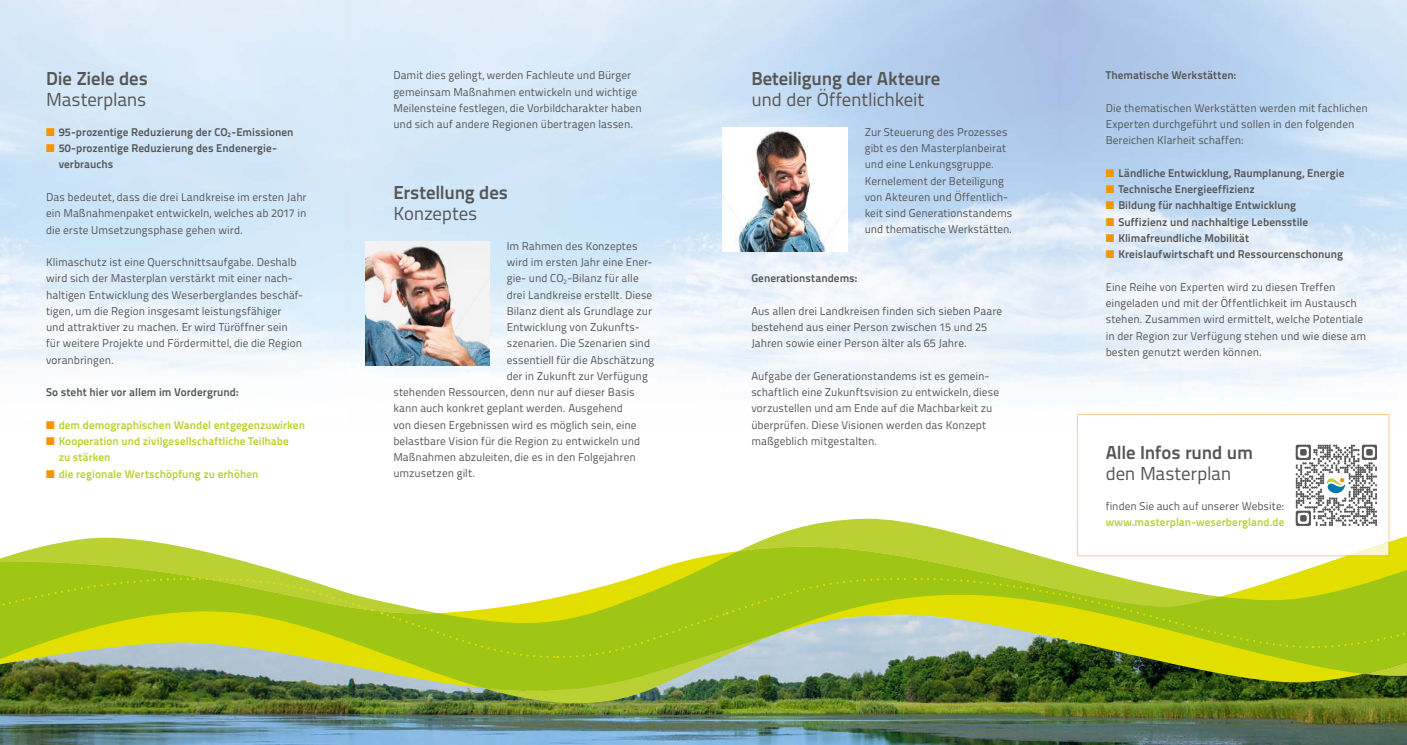
<style>
.page{position:relative;width:1407px;height:745px;background:#fff}
.page>*{position:absolute;margin:0;border:0;box-sizing:border-box;transform-origin:0 0}
.t1{font:700 18.75px "Titillium Text 22 L";letter-spacing:-.01em;color:#565656}
.t2{font:18.75px "Titillium Text 22 L";letter-spacing:-.01em;color:#565656}
.t3{font:11.25px/16.2px "Titillium Text 22 L";letter-spacing:.005em;color:#565656}
.t4{font:700 11.25px/16.2px "Titillium Text 22 L";letter-spacing:.005em;color:#565656}
.t5{font:700 11.25px/16.2px "Titillium Text 22 L";letter-spacing:.005em;color:#bbd032}
.s1{color:#f49500}
</style>
<div class="page">
<img style="left:0;top:719px;width:1407px;height:25px">
<img style="left:1389px;top:436px;width:1px;height:68px">
<img style="left:0;top:0;width:1059px;height:387px">
<img style="left:723px;top:127px;width:124px;height:124px">
<img style="left:0;top:504px;width:1407px;height:215px">
<img style="left:0;top:506px;width:1407px;height:198px">
<svg style="left:0;top:514px;width:1407px;height:176px"></svg>
<svg style="left:0;top:576px;width:1407px;height:82px;background:#b8ce3a"></svg>
<img style="left:365px;top:241px;width:124px;height:124px">
<img style="left:1077px;top:414px;width:312px;height:110px">
<svg style="left:1077px;top:524px;width:312px;height:32px"></svg>
<img style="left:1295px;top:444px;width:81px;height:81px">
<div style="left:1326px;top:476px;width:20px;height:18px;background:#fff"></div>
<svg style="left:1326px;top:478px;width:19px;height:15px"></svg>
<h1 class="t1" style="left:46px;top:64px;width:103px">Die Ziele des</h1>
<h1 class="t2" style="left:46px;top:86px;width:102px">Masterplans</h1>
<p class="t4" style="left:46px;top:123px;width:249px"><span class="s1">■</span> 95-prozentige Reduzierung der CO<sub>2</sub>-Emissionen</p>
<p class="t4" style="left:59px;top:139px;width:220px;text-indent:-13px"><span class="s1">■</span> 50-prozentige Reduzierung des Endenergie&shy;verbrauchs</p>
<p class="t3" style="left:46px;top:188px;width:262px;text-align:justify">Das bedeutet, dass die drei Landkreise im ersten Jahr ein Maßnahmenpaket entwickeln, welches ab 2017 in die erste Umsetzungsphase gehen wird.</p>
<p class="t3" style="left:46px;top:253px;width:258px">Klimaschutz ist eine Querschnittsaufgabe. Deshalb wird sich der Masterplan verstärkt mit einer nach&shy;haltigen Entwicklung des Weserberglandes beschäf&shy;tigen, um die Region insgesamt leistungsfähiger<br>und attraktiver zu machen. Er wird Türöffner sein für weitere Projekte und Fördermittel, die die Region voranbringen.</p>
<p class="t4" style="left:46px;top:383px;width:194px">So steht hier vor allem im Vordergrund:</p>
<p class="t5" style="left:46px;top:415px;width:260px"><span class="s1">■</span> dem demographischen Wandel entgegenzuwirken</p>
<p class="t5" style="left:59px;top:432px;width:232px;text-indent:-13px"><span class="s1">■</span> Kooperation und zivilgesellschaftliche Teilhabe zu stärken</p>
<p class="t5" style="left:46px;top:464px;width:214px"><span class="s1">■</span> die regionale Wertschöpfung zu erhöhen</p>
<p class="t3" style="left:393px;top:67px;width:250px">Damit dies gelingt, werden Fachleute und Bürger gemeinsam Maßnahmen entwickeln und wichtige Meilensteine festlegen, die Vorbildcharakter haben und sich auf andere Regionen übertragen lassen.</p>
<p class="t4" style="left:1106px;top:67px;width:132px">Thematische Werkstätten:</p>
<h1 class="t1" style="left:751px;top:64px;width:191px">Beteiligung der Akteure</h1>
<h1 class="t2" style="left:751px;top:86px;width:174px">und der Öffentlichkeit</h1>
<p class="t3" style="left:865px;top:123px;width:149px">Zur Steuerung des Prozesses gibt es den Masterplanbeirat und eine Lenkungsgruppe.<br>Kernelement der Beteiligung von Akteuren und Öffentlich&shy;keit sind Generationstandems und thematische Werkstätten.</p>
<p class="t3" style="left:1106px;top:99px;width:264px">Die thematischen Werkstätten werden mit fachlichen<br>Experten durchgeführt und sollen in den folgenden<br>Bereichen Klarheit schaffen:</p>
<p class="t4" style="left:1106px;top:164px;width:240px"><span class="s1">■</span> Ländliche Entwicklung, Raumplanung, Energie</p>
<p class="t4" style="left:1106px;top:180px;width:151px"><span class="s1">■</span> Technische Energieeffizienz</p>
<p class="t4" style="left:1106px;top:196px;width:192px"><span class="s1">■</span> Bildung für nachhaltige Entwicklung</p>
<p class="t4" style="left:1106px;top:213px;width:204px"><span class="s1">■</span> Suffizienz und nachhaltige Lebensstile</p>
<p class="t4" style="left:1106px;top:229px;width:145px"><span class="s1">■</span> Klimafreundliche Mobilität</p>
<p class="t4" style="left:1106px;top:245px;width:239px"><span class="s1">■</span> Kreislaufwirtschaft und Ressourcenschonung</p>
<p class="t3" style="left:1106px;top:278px;width:262px">Eine Reihe von Experten wird zu diesen Treffen eingeladen und mit der Öffentlichkeit im Austausch stehen. Zusammen wird ermittelt, welche Potentiale in der Region zur Verfügung stehen und wie diese am besten genutzt werden können.</p>
<h1 class="t1" style="left:393px;top:178px;width:116px">Erstellung des</h1>
<h1 class="t2" style="left:393px;top:200px;width:85px">Konzeptes</h1>
<p class="t3" style="left:507px;top:237px;width:132px">Im Rahmen des Konzeptes</p>
<p class="t3" style="left:507px;top:253px;width:147px">wird im ersten Jahr eine Ener-</p>
<p class="t3" style="left:507px;top:269px;width:133px">gie- und CO<sub>2</sub>-Bilanz für alle</p>
<p class="t3" style="left:507px;top:286px;width:147px">drei Landkreise erstellt. Diese</p>
<p class="t3" style="left:507px;top:302px;width:147px">Bilanz dient als Grundlage zur</p>
<p class="t3" style="left:507px;top:318px;width:134px">Entwicklung von Zukunfts-</p>
<p class="t3" style="left:507px;top:334px;width:145px">szenarien. Die Szenarien sind</p>
<p class="t3" style="left:507px;top:351px;width:149px">essentiell für die Abschätzung</p>
<p class="t3" style="left:507px;top:367px;width:143px">der in Zukunft zur Verfügung</p>
<p class="t3" style="left:393px;top:383px;width:243px">stehenden Ressourcen, denn nur auf dieser Basis</p>
<p class="t3" style="left:393px;top:399px;width:231px">kann auch konkret geplant werden. Ausgehend</p>
<p class="t3" style="left:393px;top:416px;width:245px">von diesen Ergebnissen wird es möglich sein, eine</p>
<p class="t3" style="left:393px;top:432px;width:248px">belastbare Vision für die Region zu entwickeln und</p>
<p class="t3" style="left:393px;top:448px;width:244px">Maßnahmen abzuleiten, die es in den Folgejahren</p>
<p class="t3" style="left:393px;top:464px;width:83px">umzusetzen gilt.</p>
<p class="t4" style="left:751px;top:269px;width:107px">Generationstandems:</p>
<p class="t3" style="left:751px;top:302px;width:252px">Aus allen drei Landkreisen finden sich sieben Paare bestehend aus einer Person zwischen 15 und 25<br>Jahren sowie einer Person älter als 65 Jahre.</p>
<p class="t3" style="left:751px;top:367px;width:249px">Aufgabe der Generationstandems ist es gemein&shy;schaftlich eine Zukunftsvision zu entwickeln, diese vorzustellen und am Ende auf die Machbarkeit zu überprüfen. Diese Visionen werden das Konzept maßgeblich mitgestalten.</p>
<h1 class="t1" style="left:1106px;top:437px;width:149px">Alle Infos rund um</h1>
<h1 class="t2" style="left:1106px;top:459px;width:127px">den Masterplan</h1>
<p class="t3" style="left:1106px;top:496px;width:180px">finden Sie auch auf unserer Website:</p>
<p class="t5" style="left:1106px;top:512px;width:180px">www.masterplan-weserbergland.de</p>
</div>
